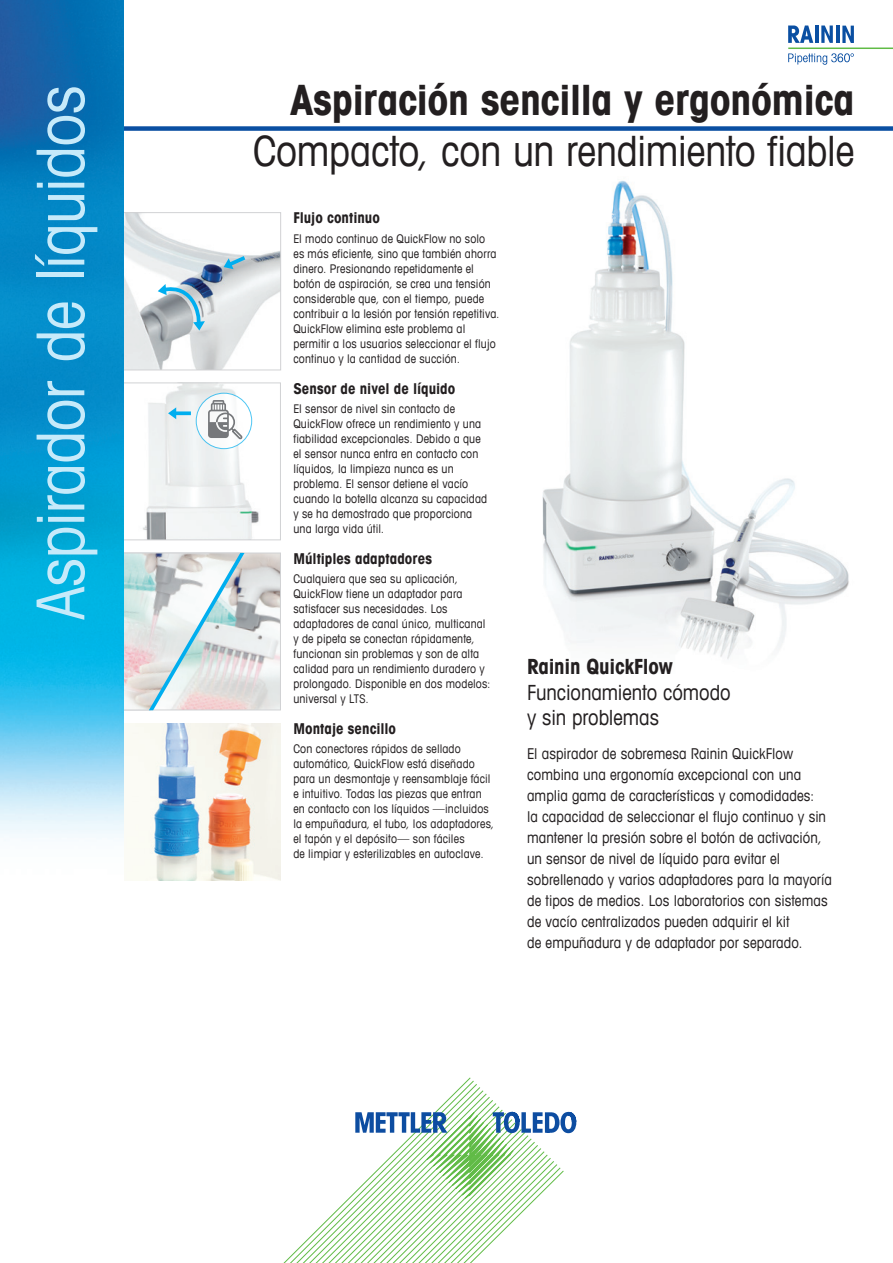
<style>
.page{position:relative;width:893px;height:1263px;background:#fff}
.page>*{position:absolute;margin:0;border:0;box-sizing:border-box;transform-origin:0 0}
.t1{font:condensed 66px "Avant Garde Com";letter-spacing:-.01em;color:#c6eafa}
._1_Title_Bold_28_34{font:condensed 42px/51px "Avant Garde Com";letter-spacing:-.01em;color:#231f20;text-align:right}
._8_Subtitle_Book_14{font:condensed 21px/25.5px "Avant Garde Com";letter-spacing:-.005em;color:#231f20}
._7_Subtitle_Bold_14{font:700 condensed 21px "Avant Garde Com";letter-spacing:-.01em;color:#231f20}
._11_Running_Text_10{font:condensed 15px/21px "Avant Garde Com";letter-spacing:.005em;color:#231f20}
._12_Running_Subhead{font:700 condensed 15px "Avant Garde Com";color:#231f20}
._14_Captions_8_10{font:condensed 12px/15px "Avant Garde Com";letter-spacing:.015em;color:#231f20}
.s1{font-weight:700}
</style>
<div class="page">
<img style="left:542px;top:180px;width:307px;height:479px">
<svg style="left:283px;top:1078px;width:253px;height:185px"></svg>
<svg style="left:355px;top:1112px;width:221px;height:87px"></svg>
<div style="left:102px;top:126px;width:791px;height:5px;background:#0a4fa2"></div>
<img style="left:123px;top:723px;width:157px;height:157px">
<img style="left:245px;top:555px;width:34px;height:153px">
<img style="left:143px;top:385px;width:116px;height:153px">
<div style="left:123px;top:383px;width:158px;height:157px;border:1px solid #d1d2d4"></div>
<img style="left:125px;top:214px;width:154px;height:154px">
<div style="left:123px;top:212px;width:158px;height:158px;border:1px solid #d1d2d4"></div>
<img style="left:0;top:0;width:123px;height:841px">
<hr style="left:788px;top:48px;width:105px;height:1px;background:#60bb46">
<svg style="left:788px;top:26px;width:25px;height:17px"></svg>
<hr style="left:815px;top:26px;width:3px;height:17px;background:#0a4fa2">
<svg style="left:821px;top:26px;width:12px;height:17px"></svg>
<hr style="left:836px;top:26px;width:4px;height:17px;background:#0a4fa2">
<svg style="left:842px;top:26px;width:12px;height:17px"></svg>
<svg style="left:788px;top:53px;width:66px;height:12px"></svg>
<svg style="left:158px;top:281px;width:47px;height:49px;background:#97b3c2"></svg>
<svg style="left:168px;top:407px;width:23px;height:12px"></svg>
<svg style="left:224px;top:256px;width:21px;height:13px"></svg>
<div style="left:196px;top:393px;width:56px;height:56px;background:#fff;border-radius:50%"></div>
<div style="left:196px;top:393px;width:56px;height:56px;border:1px solid #00aeef;border-radius:50%"></div>
<svg style="left:208px;top:400px;width:35px;height:39px"></svg>
<svg style="left:123px;top:553px;width:122px;height:157px"></svg>
<p class="t1" style="left:20px;top:620px;width:536px;rotate:-90deg">Aspirador de líquidos</p>
<p class="_1_Title_Bold_28_34" style="left:253px;top:74px;width:603px"><span class="s1">Aspiración sencilla y ergonómica<br></span>Compacto, con un rendimiento fiable</p>
<p class="_12_Running_Subhead" style="left:293px;top:208px;width:88px">Flujo continuo</p>
<p class="_14_Captions_8_10" style="left:293px;top:231px;width:208px">El modo continuo de QuickFlow no solo<br>es más eficiente, sino que también ahorra dinero. Presionando repetidamente el botón de aspiración, se crea una tensión considerable que, con el tiempo, puede contribuir a la lesión por tensión repetitiva.<br>QuickFlow elimina este problema al permitir a los usuarios seleccionar el flujo continuo y la cantidad de succión.</p>
<p class="_12_Running_Subhead" style="left:293px;top:379px;width:163px">Sensor de nivel de líquido</p>
<p class="_14_Captions_8_10" style="left:293px;top:401px;width:195px">El sensor de nivel sin contacto de QuickFlow ofrece un rendimiento y una fiabilidad excepcionales. Debido a que el sensor nunca entra en contacto con líquidos, la limpieza nunca es un problema. El sensor detiene el vacío cuando la botella alcanza su capacidad y se ha demostrado que proporciona una larga vida útil.</p>
<p class="_12_Running_Subhead" style="left:293px;top:549px;width:140px">Múltiples adaptadores</p>
<p class="_14_Captions_8_10" style="left:293px;top:571px;width:199px">Cualquiera que sea su aplicación, QuickFlow tiene un adaptador para satisfacer sus necesidades. Los adaptadores de canal único, multicanal y de pipeta se conectan rápidamente, funcionan sin problemas y son de alta calidad para un rendimiento duradero y prolongado. Disponible en dos modelos: universal y LTS.</p>
<p class="_7_Subtitle_Bold_14" style="left:527px;top:653px;width:147px">Rainin QuickFlow</p>
<p class="_8_Subtitle_Book_14" style="left:527px;top:679px;width:205px">Funcionamiento cómodo y sin problemas</p>
<p class="_11_Running_Text_10" style="left:527px;top:743px;width:306px">El aspirador de sobremesa Rainin QuickFlow combina una ergonomía excepcional con una amplia gama de características y comodidades:<br>la capacidad de seleccionar el flujo continuo y sin mantener la presión sobre el botón de activación, un sensor de nivel de líquido para evitar el sobrellenado y varios adaptadores para la mayoría de tipos de medios. Los laboratorios con sistemas de vacío centralizados pueden adquirir el kit<br>de empuñadura y de adaptador por separado.</p>
<p class="_12_Running_Subhead" style="left:293px;top:719px;width:104px">Montaje sencillo</p>
<p class="_14_Captions_8_10" style="left:293px;top:741px;width:202px">Con conectores rápidos de sellado automático, QuickFlow está diseñado para un desmontaje y reensamblaje fácil e intuitivo. Todas las piezas que entran en contacto con los líquidos —incluidos la empuñadura, el tubo, los adaptadores, el tapón y el depósito— son fáciles<br>de limpiar y esterilizables en autoclave.</p>
</div>
